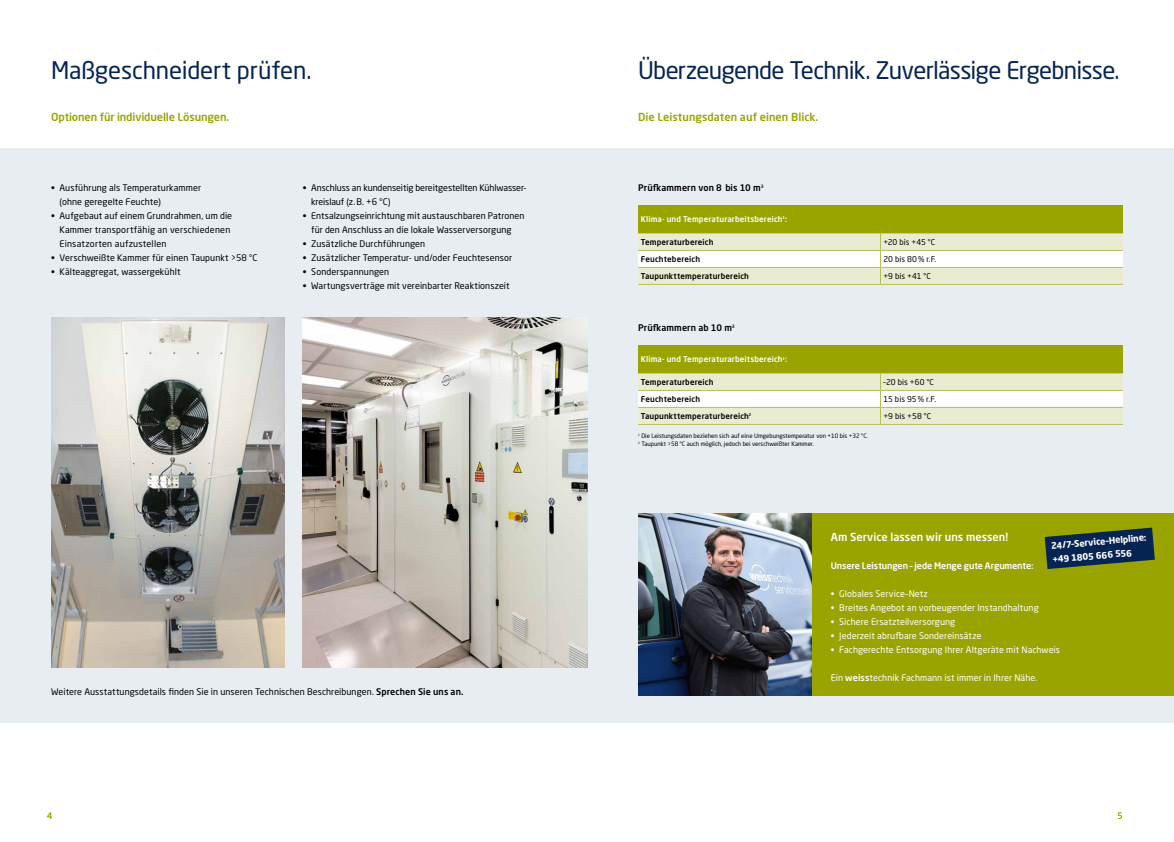
<style>
.page{position:relative;width:1174px;height:842px;background:#fff}
.page>*{position:absolute;margin:0;border:0;box-sizing:border-box;transform-origin:0 0}
.t1{font:24px "Neo Sans W1 G";letter-spacing:-.025em;color:#052453}
.t2{font:24px "Neo Sans W1 G";letter-spacing:-.005em;color:#052453}
.t3{font:500 11px "Neo Sans W1 G";letter-spacing:-.005em;color:#9aa400}
.t4{font:500 11px "Neo Sans W1 G";letter-spacing:.005em;color:#fff}
.t5{font:9px/14px "Neo Sans W1 G";letter-spacing:.005em;color:#000}
.t6{font:9px "Neo Sans W1 G";letter-spacing:.005em;color:#fff}
.t7{font:9px/14px "Neo Sans W1 G";letter-spacing:-.015em;color:#000}
.t8{font:500 9px "Neo Sans W1 G";letter-spacing:-.01em;color:#fff}
.t9{font:500 9px "Neo Sans W1 G";letter-spacing:.01em;color:#000}
.t10{font:700 9px/14px "Neo Sans W1 G";color:#fff}
.t11{font:500 9px "Neo Sans W1 G";color:#9aa400}
.t12{font:500 8px "Neo Sans W1 G";letter-spacing:.015em;color:#000}
.t13{font:500 8px "Neo Sans W1 G";letter-spacing:.015em;color:#fff}
.t14{font:8px "Neo Sans W1 G";letter-spacing:.01em;color:#000}
.t15{font:6px/8px "Neo Sans W1 G";color:#000}
.s1{font-weight:500}
</style>
<div class="page">
<div style="left:0;top:149px;width:1174px;height:574px;background:#e8edf1"></div>
<div style="left:811px;top:513px;width:363px;height:182px;background:#9aa400"></div>
<img style="left:638px;top:513px;width:173px;height:182px">
<img style="left:51px;top:317px;width:233px;height:350px">
<img style="left:303px;top:317px;width:284px;height:350px">
<svg style="left:1044px;top:528px;width:110px;height:41px"></svg>
<div style="left:638px;top:205px;width:485px;height:28px;background:#9aa400"></div>
<hr style="left:638px;top:284px;width:242px;height:1px;background:#b8bd5b">
<hr style="left:880px;top:284px;width:243px;height:1px;background:#b8bd5b">
<svg style="left:638px;top:233px;width:485px;height:51px"></svg>
<div style="left:638px;top:345px;width:485px;height:28px;background:#9aa400"></div>
<hr style="left:638px;top:424px;width:242px;height:1px;background:#b8bd5b">
<hr style="left:880px;top:424px;width:243px;height:1px;background:#b8bd5b">
<svg style="left:638px;top:373px;width:485px;height:51px"></svg>
<h1 class="t2" style="left:51px;top:56px;width:262px">Maßgeschneidert prüfen.</h1>
<p class="t3" style="left:51px;top:110px;width:180px">Optionen für individuelle Lösungen.</p>
<p class="t5" style="left:60px;top:181px;width:143px;text-indent:-9px"><span class="s1">•</span> Ausführung als Temperaturkammer (ohne geregelte Feuchte)</p>
<p class="t5" style="left:60px;top:209px;width:174px;text-indent:-9px"><span class="s1">•</span> Aufgebaut auf einem Grundrahmen, um die<br>Kammer transportfähig an verschiedenen<br>Einsatzorten aufzustellen</p>
<p class="t5" style="left:51px;top:251px;width:208px"><span class="s1">•</span> Verschweißte Kammer für einen Taupunkt &gt;58 °C</p>
<p class="t5" style="left:51px;top:265px;width:131px"><span class="s1">•</span> Kälteaggregat, wassergekühlt</p>
<p class="t7" style="left:311px;top:181px;width:216px;text-indent:-9px"><span class="s1">•</span> Anschluss an kundenseitig bereitgestellten Kühlwasser&shy;kreislauf (z.B. +6 °C)</p>
<p class="t5" style="left:303px;top:209px;width:223px;text-align:center"><span class="s1">•</span> Entsalzungseinrichtung mit austauschbaren Patronen für den Anschluss an die lokale Wasserversorgung</p>
<p class="t5" style="left:303px;top:237px;width:124px"><span class="s1">•</span> Zusätzliche Durchführungen</p>
<p class="t5" style="left:303px;top:251px;width:211px"><span class="s1">•</span> Zusätzlicher Temperatur- und/oder Feuchtesensor</p>
<p class="t5" style="left:303px;top:265px;width:88px"><span class="s1">•</span> Sonderspannungen</p>
<p class="t5" style="left:303px;top:279px;width:208px"><span class="s1">•</span> Wartungsverträge mit vereinbarter Reaktionszeit</p>
<p class="t5" style="left:51px;top:685px;width:414px">Weitere Ausstattungsdetails finden Sie in unseren Technischen Beschreibungen. <span class="s1">Sprechen Sie uns an.</span></p>
<h1 class="t1" style="left:638px;top:56px;width:483px">Überzeugende Technik. Zuverlässige Ergebnisse.</h1>
<p class="t3" style="left:638px;top:110px;width:182px">Die Leistungsdaten auf einen Blick.</p>
<p class="t9" style="left:638px;top:182px;width:127px">Prüfkammern von 8 bis 10 m<sup>3</sup></p>
<p class="t13" style="left:641px;top:214px;width:148px">Klima- und Temperaturarbeitsbereich<sup>1</sup>:</p>
<p class="t12" style="left:641px;top:237px;width:74px">Temperaturbereich</p>
<p class="t14" style="left:883px;top:237px;width:53px">+20 bis +45 °C</p>
<p class="t12" style="left:641px;top:254px;width:61px">Feuchtebereich</p>
<p class="t14" style="left:883px;top:254px;width:55px">20 bis 80% r.F.</p>
<p class="t12" style="left:641px;top:271px;width:110px">Taupunkttemperaturbereich</p>
<p class="t14" style="left:883px;top:271px;width:49px">+9 bis +41 °C</p>
<p class="t9" style="left:638px;top:322px;width:98px">Prüfkammern ab 10 m<sup>3</sup></p>
<p class="t13" style="left:641px;top:354px;width:148px">Klima- und Temperaturarbeitsbereich<sup>1</sup>:</p>
<p class="t12" style="left:641px;top:377px;width:74px">Temperaturbereich</p>
<p class="t14" style="left:883px;top:377px;width:52px">–20 bis +60 °C</p>
<p class="t12" style="left:641px;top:394px;width:61px">Feuchtebereich</p>
<p class="t14" style="left:883px;top:394px;width:54px">15 bis 95% r.F.</p>
<p class="t12" style="left:641px;top:411px;width:112px">Taupunkttemperaturbereich<sup>2</sup></p>
<p class="t14" style="left:883px;top:411px;width:49px">+9 bis +58 °C</p>
<p class="t15" style="left:638px;top:432px;width:231px"><sup>1</sup> Die Leistungsdaten beziehen sich auf eine Umgebungstemperatur von +10 bis +32 °C.<br><sup>2</sup> Taupunkt &gt;58 °C auch möglich, jedoch bei verschweißter Kammer.</p>
<p class="t4" style="left:830px;top:530px;width:179px">Am Service lassen wir uns messen!</p>
<p class="t8" style="left:830px;top:560px;width:204px">Unsere Leistungen – jede Menge gute Argumente:</p>
<p class="t6" style="left:830px;top:588px;width:99px">• Globales Service–Netz</p>
<p class="t6" style="left:830px;top:602px;width:209px">• Breites Angebot an vorbeugender Instandhaltung</p>
<p class="t6" style="left:830px;top:616px;width:126px">• Sichere Ersatzteilversorgung</p>
<p class="t6" style="left:830px;top:630px;width:152px">• Jederzeit abrufbare Sondereinsätze</p>
<p class="t6" style="left:830px;top:644px;width:231px">• Fachgerechte Entsorgung Ihrer Altgeräte mit Nachweis</p>
<p class="t6" style="left:830px;top:672px;width:208px">Ein <span class="s1">weiss</span>technik Fachmann ist immer in Ihrer Nähe.</p>
<p class="t10" style="left:1050px;top:538px;width:97px;rotate:-5deg">24/7–Service–Helpline: +49 1805 666 556</p>
<p class="t11" style="left:47px;top:810px;width:7px">4</p>
<p class="t11" style="left:1117px;top:810px;width:7px">5</p>
</div>
